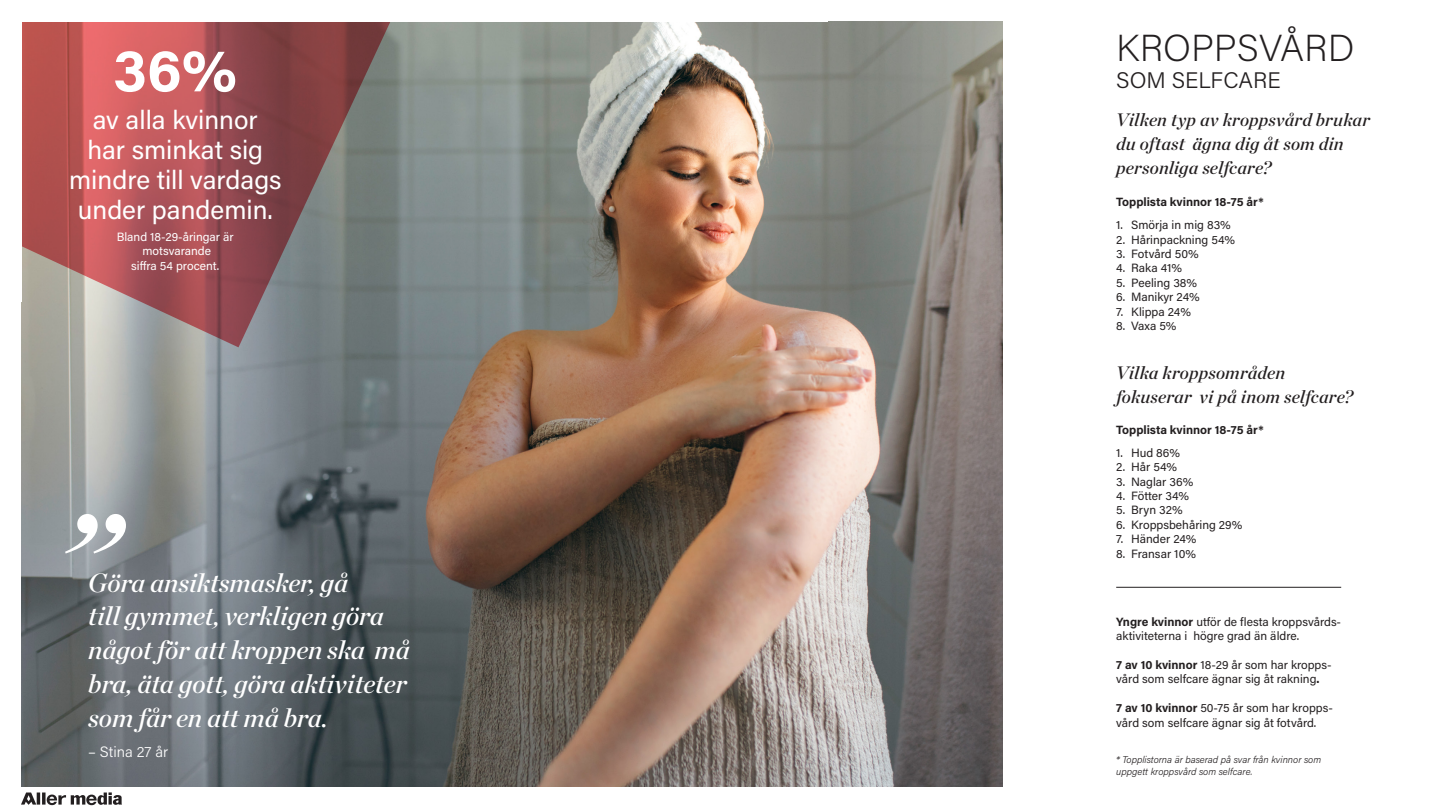
<style>
.page{position:relative;width:1440px;height:810px;background:#fff}
.page>*{position:absolute;margin:0;border:0;box-sizing:border-box;transform-origin:0 0}
._05_Citat_Chronicle{font:italic 150px "Chronicle Display Semi";color:#fff}
._08_Statistik_Siffra{font:700 60px "Acumin Pro";color:#fff}
._02_Head_2{font:200 37.5px "Acumin Pro";color:#231f20}
._05_Citat_Chronicle-2{font:italic 26.25px/33.8px "Chronicle Display Semi";color:#fff}
._08_Statistik_text{font:26.25px/30px "Acumin Pro";color:#fff;text-align:center}
._03_Head_3{font:300 22.5px "Acumin Pro";color:#231f20}
._05_Fråga{font:italic 18px/24px "Chronicle Display Semi";letter-spacing:.01em;color:#231f20}
._05_Citat_Namn{font:300 15px "Acumin Pro";color:#fff}
._07_Box_Acumin{font:12px/14.4px "Acumin Pro";color:#231f20}
._07_Box_Head{font:700 12px "Acumin Pro";color:#231f20}
._07_Box_Acumin-2{font:12px/14.4px "Acumin Pro";color:#fff;text-align:center}
._06_Footnote_Acumin{font:italic 300 9.75px/11.7px "Acumin Pro";color:#231f20}
.s1{font-weight:700}
</style>
<div class="page">
<svg style="left:42px;top:793px;width:4px;height:12px"></svg>
<svg style="left:21px;top:793px;width:19px;height:12px"></svg>
<svg style="left:47px;top:792px;width:75px;height:13px"></svg>
<img style="left:21px;top:21px;width:981px;height:765px">
<hr style="left:1116px;top:587px;width:225px;height:1px;background:#231f20">
<svg style="left:21px;top:21px;width:400px;height:326px;background:#a16b6d"></svg>
<p class="_08_Statistik_Siffra" style="left:113px;top:28px;width:125px">36%</p>
<p class="_08_Statistik_text" style="left:69px;top:104px;width:214px">av alla kvinnor<br>har sminkat sig mindre till vardags under pandemin.</p>
<p class="_07_Box_Acumin-2" style="left:117px;top:229px;width:119px">Bland 18-29-åringar är motsvarande<br>siffra 54 procent.</p>
<p class="_05_Citat_Chronicle" style="left:54px;top:447px;width:65px">”</p>
<p class="_05_Citat_Chronicle-2" style="left:88px;top:563px;width:323px">Göra ansiktsmasker, gå<br>till gymmet, verkligen göra något för att kroppen ska må bra, äta gott, göra aktiviteter som får en att må bra.</p>
<p class="_05_Citat_Namn" style="left:88px;top:741px;width:82px">– Stina 27 år</p>
<p class="_02_Head_2" style="left:1116px;top:22px;width:240px">KROPPSVÅRD</p>
<p class="_03_Head_3" style="left:1116px;top:64px;width:166px">SOM SELFCARE</p>
<p class="_05_Fråga" style="left:1116px;top:107px;width:255px">Vilken typ av kroppsvård brukar du oftast ägna dig åt som din personliga selfcare?</p>
<p class="_07_Box_Head" style="left:1116px;top:194px;width:149px">Topplista kvinnor 18-75 år*</p>
<p class="_07_Box_Acumin" style="left:1116px;top:217px;width:116px">1. Smörja in mig 83%</p>
<p class="_07_Box_Acumin" style="left:1116px;top:232px;width:120px">2. Hårinpackning 54%</p>
<p class="_07_Box_Acumin" style="left:1116px;top:246px;width:84px">3. Fotvård 50%</p>
<p class="_07_Box_Acumin" style="left:1116px;top:261px;width:67px">4. Raka 41%</p>
<p class="_07_Box_Acumin" style="left:1116px;top:275px;width:82px">5. Peeling 38%</p>
<p class="_07_Box_Acumin" style="left:1116px;top:289px;width:85px">6. Manikyr 24%</p>
<p class="_07_Box_Acumin" style="left:1116px;top:304px;width:76px">7. Klippa 24%</p>
<p class="_07_Box_Acumin" style="left:1116px;top:318px;width:62px">8. Vaxa 5%</p>
<p class="_05_Fråga" style="left:1116px;top:359px;width:238px">Vilka kroppsområden fokuserar vi på inom selfcare?</p>
<p class="_07_Box_Head" style="left:1116px;top:421px;width:149px">Topplista kvinnor 18-75 år*</p>
<p class="_07_Box_Acumin" style="left:1116px;top:445px;width:65px">1. Hud 86%</p>
<p class="_07_Box_Acumin" style="left:1116px;top:459px;width:62px">2. Hår 54%</p>
<p class="_07_Box_Acumin" style="left:1116px;top:474px;width:79px">3. Naglar 36%</p>
<p class="_07_Box_Acumin" style="left:1116px;top:488px;width:74px">4. Fötter 34%</p>
<p class="_07_Box_Acumin" style="left:1116px;top:503px;width:68px">5. Bryn 32%</p>
<p class="_07_Box_Acumin" style="left:1116px;top:517px;width:128px">6. Kroppsbehåring 29%</p>
<p class="_07_Box_Acumin" style="left:1116px;top:531px;width:82px">7. Händer 24%</p>
<p class="_07_Box_Acumin" style="left:1116px;top:546px;width:81px">8. Fransar 10%</p>
<p class="_07_Box_Acumin" style="left:1116px;top:614px;width:226px"><span class="s1">Yngre kvinnor</span> utför de flesta kroppsvårds&shy;aktiviteterna i högre grad än äldre.</p>
<p class="_07_Box_Acumin" style="left:1116px;top:657px;width:217px"><span class="s1">7 av 10 kvinnor</span> 18-29 år som har kropps&shy;vård som selfcare ägnar sig åt rakning<span class="s1">.</span></p>
<p class="_07_Box_Acumin" style="left:1116px;top:700px;width:218px"><span class="s1">7 av 10 kvinnor</span> 50-75 år som har kropps&shy;vård som selfcare ägnar sig åt fotvård.</p>
<p class="_06_Footnote_Acumin" style="left:1116px;top:754px;width:206px">* Topplistorna är baserad på svar från kvinnor som uppgett kroppsvård som selfcare.</p>
</div>
